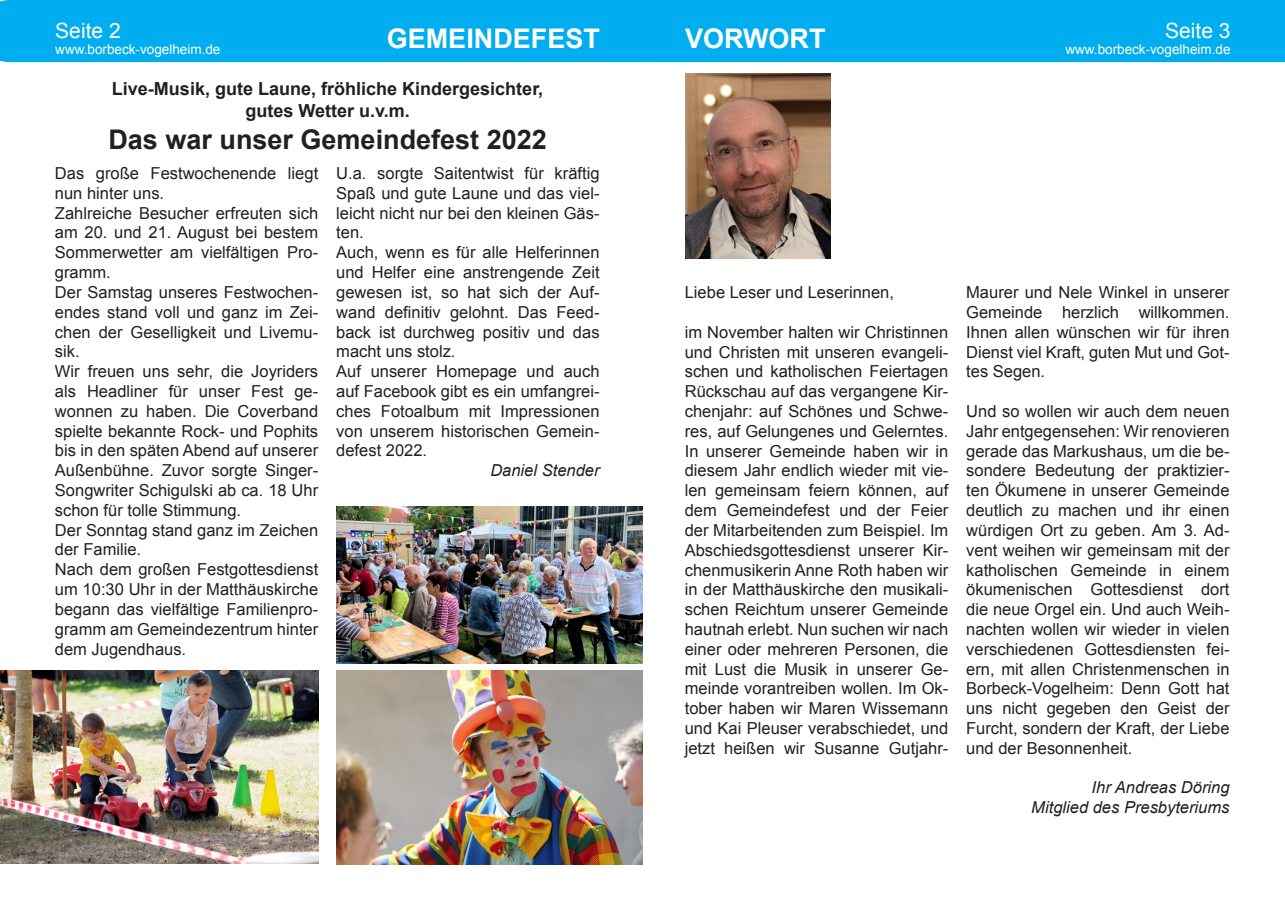
<style>
.page{position:relative;width:1285px;height:919px;background:#fff}
.page>*{position:absolute;margin:0;border:0;box-sizing:border-box;transform-origin:0 0}
.t1{font:700 27px "Arial";color:#231f20}
.t2{font:700 27px "Arial";color:#fff}
.t3{font:21px "Arial";color:#fff}
.t4{font:700 18px "Arial";color:#231f20}
.t5{font:16.5px/19.8px "Arial";color:#231f20;text-align:justify}
.t6{font:italic 16.5px "Arial";color:#231f20}
.t7{font:13.5px "Arial";color:#fff}
</style>
<div class="page">
<div style="left:0;top:0;width:1284px;height:62px;background:#00aeef"></div>
<img style="left:685px;top:73px;width:145px;height:185px">
<img style="left:336px;top:506px;width:306px;height:157px">
<img style="left:336px;top:670px;width:306px;height:194px">
<img style="left:0;top:670px;width:318px;height:193px">
<p class="t3" style="left:55px;top:17px;width:67px">Seite 2</p>
<p class="t7" style="left:55px;top:41px;width:167px">www.borbeck-vogelheim.de</p>
<p class="t2" style="left:387px;top:21px;width:215px">GEMEINDEFEST</p>
<p class="t2" style="left:685px;top:21px;width:142px">VORWORT</p>
<p class="t4" style="left:112px;top:77px;width:433px">Live-Musik, gute Laune, fröhliche Kindergesichter,</p>
<p class="t4" style="left:245px;top:99px;width:166px">gutes Wetter u.v.m.</p>
<p class="t1" style="left:108px;top:122px;width:440px">Das war unser Gemeindefest 2022</p>
<p class="t5" style="left:55px;top:163px;width:265px">Das große Festwochenende liegt nun hinter uns.</p>
<p class="t5" style="left:55px;top:203px;width:265px">Zahlreiche Besucher erfreuten sich am 20. und 21. August bei bestem Sommerwetter am vielfältigen Pro&shy;gramm.</p>
<p class="t5" style="left:55px;top:282px;width:265px">Der Samstag unseres Festwochen&shy;endes stand voll und ganz im Zei&shy;chen der Geselligkeit und Livemu&shy;sik.</p>
<p class="t5" style="left:55px;top:361px;width:265px">Wir freuen uns sehr, die Joyriders als Headliner für unser Fest ge&shy;wonnen zu haben. Die Coverband spielte bekannte Rock- und Pophits bis in den späten Abend auf unserer Außenbühne. Zuvor sorgte Singer-Songwriter Schigulski ab ca. 18 Uhr schon für tolle Stimmung.</p>
<p class="t5" style="left:55px;top:520px;width:265px">Der Sonntag stand ganz im Zeichen der Familie.</p>
<p class="t5" style="left:55px;top:559px;width:265px">Nach dem großen Festgottesdienst um 10:30 Uhr in der Matthäuskirche begann das vielfältige Familienpro&shy;gramm am Gemeindezentrum hinter dem Jugendhaus.</p>
<p class="t5" style="left:336px;top:163px;width:265px">U.a. sorgte Saitentwist für kräftig Spaß und gute Laune und das viel&shy;leicht nicht nur bei den kleinen Gäs&shy;ten.</p>
<p class="t5" style="left:336px;top:243px;width:265px">Auch, wenn es für alle Helferinnen und Helfer eine anstrengende Zeit gewesen ist, so hat sich der Auf&shy;wand definitiv gelohnt. Das Feed&shy;back ist durchweg positiv und das macht uns stolz.</p>
<p class="t5" style="left:336px;top:361px;width:265px">Auf unserer Homepage und auch auf Facebook gibt es ein umfangrei&shy;ches Fotoalbum mit Impressionen von unserem historischen Gemein&shy;defest 2022.</p>
<p class="t6" style="left:490px;top:459px;width:111px">Daniel Stender</p>
<p class="t5" style="left:684px;top:282px;width:211px">Liebe Leser und Leserinnen,</p>
<p class="t5" style="left:684px;top:322px;width:265px">im November halten wir Christinnen und Christen mit unseren evangeli&shy;schen und katholischen Feiertagen Rückschau auf das vergangene Kir&shy;chenjahr: auf Schönes und Schwe&shy;res, auf Gelungenes und Gelerntes.<br>In unserer Gemeinde haben wir in diesem Jahr endlich wieder mit vie&shy;len gemeinsam feiern können, auf dem Gemeindefest und der Feier der Mitarbeitenden zum Beispiel. Im Abschiedsgottesdienst unserer Kir&shy;chenmusikerin Anne Roth haben wir in der Matthäuskirche den musikali&shy;schen Reichtum unserer Gemeinde hautnah erlebt. Nun suchen wir nach einer oder mehreren Personen, die mit Lust die Musik in unserer Ge&shy;meinde vorantreiben wollen. Im Ok&shy;tober haben wir Maren Wissemann und Kai Pleuser verabschiedet, und jetzt heißen wir Susanne Gutjahr-</p>
<p class="t3" style="left:1164px;top:17px;width:67px">Seite 3</p>
<p class="t7" style="left:1065px;top:41px;width:167px">www.borbeck-vogelheim.de</p>
<p class="t5" style="left:966px;top:282px;width:265px">Maurer und Nele Winkel in unserer Gemeinde herzlich willkommen.<br>Ihnen allen wünschen wir für ihren Dienst viel Kraft, guten Mut und Got&shy;tes Segen.</p>
<p class="t5" style="left:966px;top:401px;width:265px">Und so wollen wir auch dem neuen Jahr entgegensehen: Wir renovieren gerade das Markushaus, um die be&shy;sondere Bedeutung der praktizier&shy;ten Ökumene in unserer Gemeinde deutlich zu machen und ihr einen würdigen Ort zu geben. Am 3. Ad&shy;vent weihen wir gemeinsam mit der katholischen Gemeinde in einem ökumenischen Gottesdienst dort die neue Orgel ein. Und auch Weih&shy;nachten wollen wir wieder in vielen verschiedenen Gottesdiensten fei&shy;ern, mit allen Christenmenschen in Borbeck-Vogelheim: Denn Gott hat uns nicht gegeben den Geist der Furcht, sondern der Kraft, der Liebe und der Besonnenheit.</p>
<p class="t6" style="left:1091px;top:776px;width:139px">Ihr Andreas Döring</p>
<p class="t6" style="left:1031px;top:796px;width:200px">Mitglied des Presbyteriums</p>
</div>
